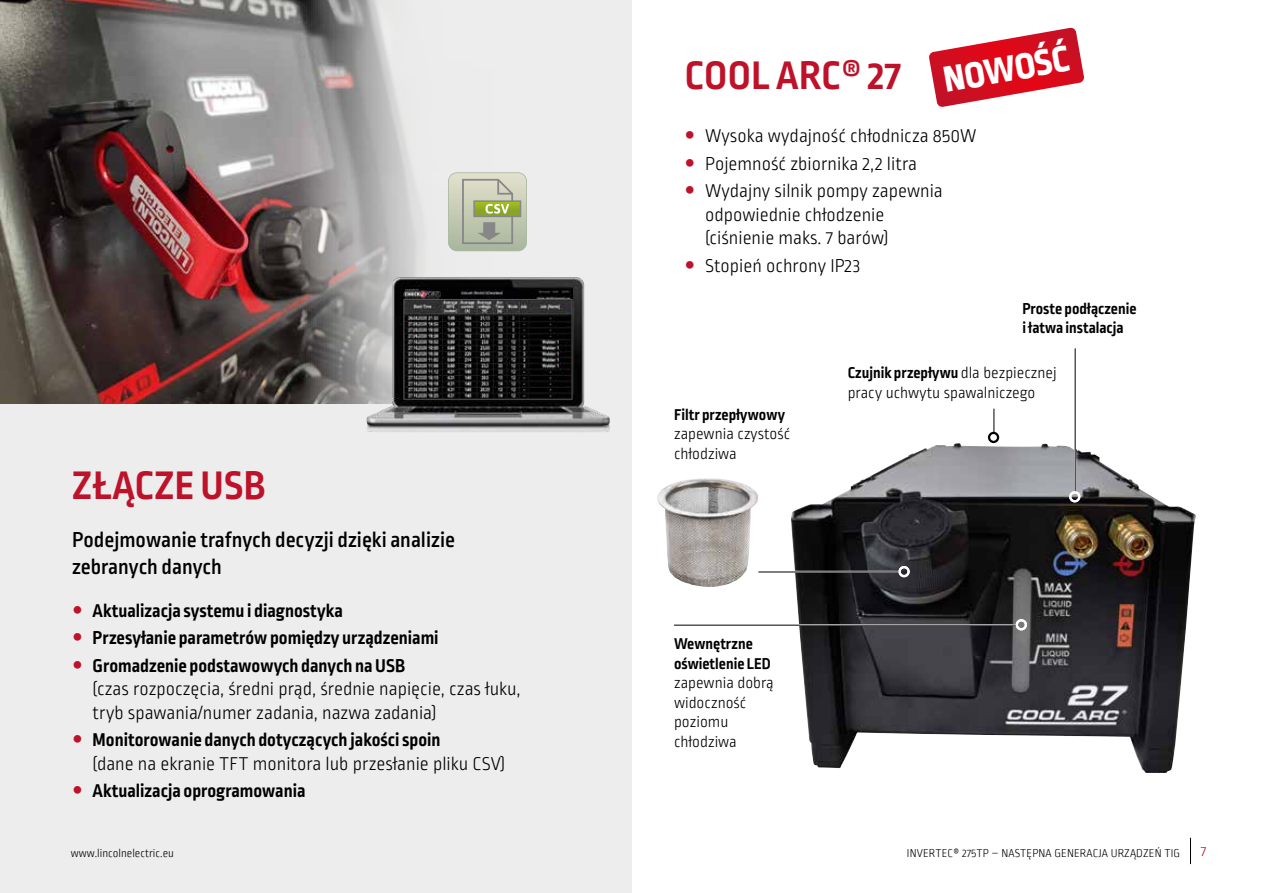
<style>
.page{position:relative;width:1263px;height:893px;background:#fff}
.page>*{position:absolute;margin:0;border:0;box-sizing:border-box;transform-origin:0 0}
.t1{font:700 42px "Ropa Sans Pro";letter-spacing:.01em;color:#bd122a}
.t2{font:800 38.4px "Ropa Sans Pro";color:#fff}
.t3{font:500 22.5px/27px "Ropa Sans Pro";color:#000}
.t4{font:300 19.5px/27.6px "Ropa Sans Pro";color:#000}
.t5{font:700 19.5px/27.6px "Ropa Sans Pro";color:#000}
.t6{font:300 16.5px/19.5px "Ropa Sans Pro";color:#000}
.t7{font:700 16.5px/19.5px "Ropa Sans Pro";color:#000}
.t8{font:300 15px "Ropa Sans PTT";color:#bd122a}
.t9{font:300 12px "Ropa Sans PTT";letter-spacing:.01em;color:#000}
.s1{font-weight:700}
</style>
<div class="page">
<div style="left:0;top:0;width:631px;height:893px;background:#ededed"></div>
<img style="left:791px;top:443px;width:405px;height:330px">
<svg style="left:993px;top:409px;width:1px;height:23px"></svg>
<div style="left:988px;top:432px;width:11px;height:11px;border:2px solid #000;border-radius:50%"></div>
<img style="left:657px;top:479px;width:40px;height:61px">
<div style="left:898px;top:566px;width:12px;height:11px;border:2px solid #fff;border-radius:50%"></div>
<hr style="left:758px;top:571px;width:140px;height:1px;background:#fff">
<hr style="left:758px;top:572px;width:140px;height:1px;background:#000">
<div style="left:1016px;top:619px;width:11px;height:11px;border:2px solid #fff;border-radius:50%"></div>
<hr style="left:674px;top:624px;width:342px;height:1px;background:#fff">
<hr style="left:674px;top:625px;width:342px;height:1px;background:#000">
<div style="left:1069px;top:491px;width:11px;height:11px;border:2px solid #fff;border-radius:50%"></div>
<hr style="left:1074px;top:348px;width:1px;height:143px;background:#fff">
<hr style="left:1075px;top:348px;width:1px;height:143px;background:#000">
<img style="left:0;top:0;width:520px;height:404px">
<svg style="left:448px;top:172px;width:79px;height:79px;background:#bac0a4"></svg>
<img style="left:367px;top:425px;width:243px;height:7px">
<img style="left:366px;top:273px;width:244px;height:152px">
<div style="left:402px;top:288px;width:171px;height:109px;border:1px solid #000"></div>
<img style="left:406px;top:301px;width:164px;height:96px">
<div style="left:404px;top:299px;width:168px;height:100px;border:1px solid #575756"></div>
<svg style="left:929px;top:28px;width:155px;height:79px"></svg>
<svg style="left:1190px;top:838px;width:1px;height:26px"></svg>
<h2 class="t2" style="left:940px;top:58px;width:128px;rotate:-10deg">NOWOŚĆ</h2>
<h1 class="t1" style="left:685px;top:51px;width:217px">COOL ARC® 27</h1>
<p class="t4" style="left:705px;top:123px;width:273px">Wysoka wydajność chłodnicza 850W<br>Pojemność zbiornika 2,2 litra<br>Wydajny silnik pompy zapewnia</p>
<p class="t4" style="left:705px;top:204px;width:185px;line-height:23.4px">odpowiednie chłodzenie (ciśnienie maks. 7 barów)</p>
<p class="t4" style="left:705px;top:253px;width:157px">Stopień ochrony IP23</p>
<p class="t7" style="left:1022px;top:299px;width:116px">Proste podłączenie i łatwa instalacja</p>
<h1 class="t1" style="left:72px;top:461px;width:195px">ZŁĄCZE USB</h1>
<p class="t3" style="left:72px;top:527px;width:384px">Podejmowanie trafnych decyzji dzięki analizie zebranych danych</p>
<p class="t5" style="left:93px;top:597px;width:347px">Aktualizacja systemu i diagnostyka<br>Przesyłanie parametrów pomiędzy urządzeniami<br>Gromadzenie podstawowych danych na USB</p>
<p class="t4" style="left:93px;top:679px;width:429px;line-height:23.4px">(czas rozpoczęcia, średni prąd, średnie napięcie, czas łuku, tryb spawania/numer zadania, nazwa zadania)</p>
<p class="t5" style="left:93px;top:727px;width:349px">Monitorowanie danych dotyczących jakości spoin</p>
<p class="t4" style="left:93px;top:751px;width:414px">(dane na ekranie TFT monitora lub przesłanie pliku CSV)</p>
<p class="t5" style="left:93px;top:778px;width:214px">Aktualizacja oprogramowania</p>
<p class="t7" style="left:674px;top:406px;width:113px">Filtr przepływowy</p>
<p class="t6" style="left:674px;top:425px;width:118px">zapewnia czystość chłodziwa</p>
<p class="t6" style="left:848px;top:364px;width:210px"><span class="s1">Czujnik przepływu</span> dla bezpiecznej pracy uchwytu spawalniczego</p>
<p class="t7" style="left:674px;top:635px;width:98px">Wewnętrzne oświetlenie LED</p>
<p class="t6" style="left:674px;top:674px;width:101px">zapewnia dobrą widoczność poziomu chłodziwa</p>
<p class="t9" style="left:71px;top:847px;width:104px">www.lincolnelectric.eu</p>
<p class="t9" style="left:907px;top:847px;width:275px">INVERTEC® 275TP – NASTĘPNA GENERACJA URZĄDZEŃ TIG</p>
<p class="t8" style="left:1201px;top:843px;width:7px">7</p>
</div>
